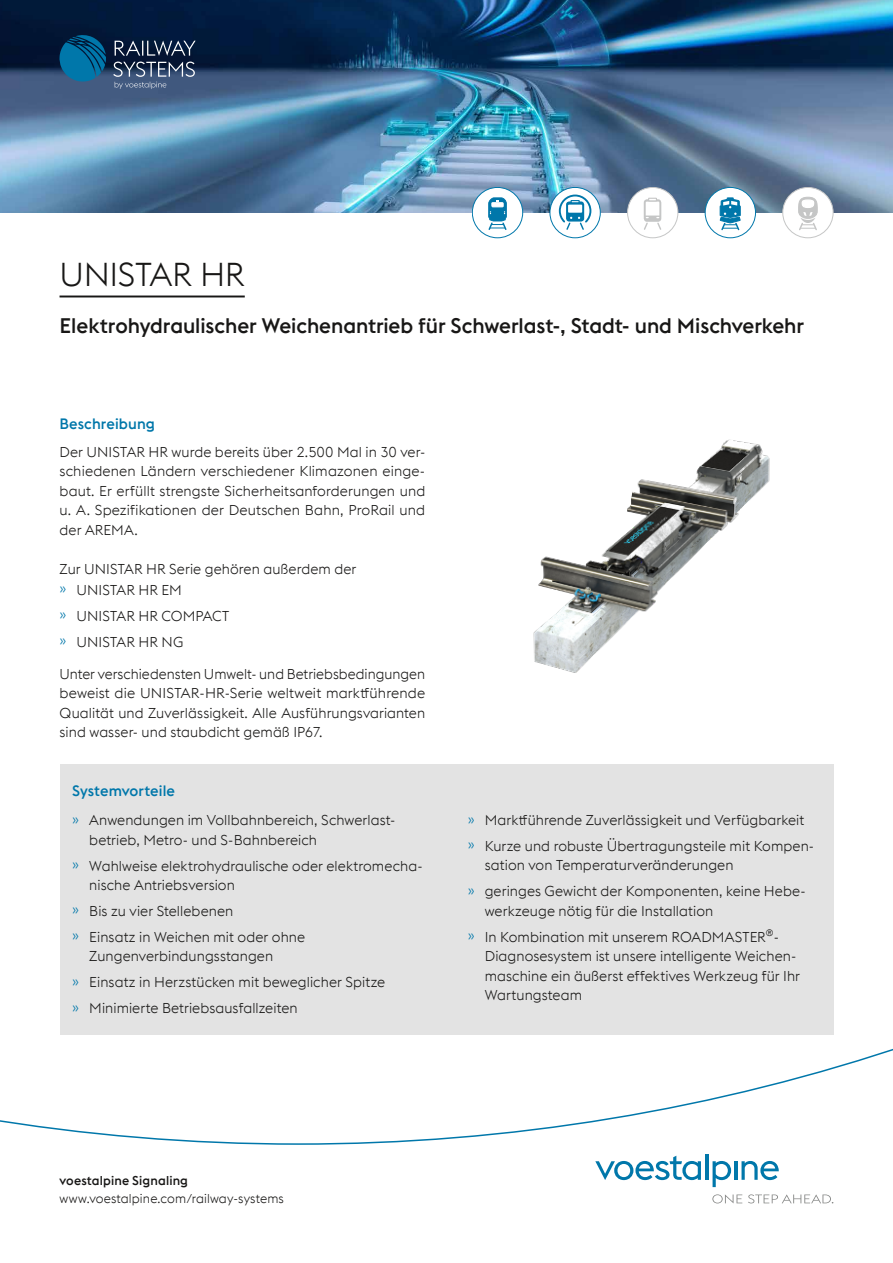
<style>
.page{position:relative;width:893px;height:1263px;background:#fff}
.page>*{position:absolute;margin:0;border:0;box-sizing:border-box;transform-origin:0 0}
.t1{font:300 33px "voestalpine";letter-spacing:-.01em;color:#181716}
.t2{font:500 21px "voestalpine";letter-spacing:-.005em;color:#181716}
.t3{font:500 15px "voestalpine";letter-spacing:.005em;color:#07a}
.t4{font:300 14.25px/19.5px "voestalpine";letter-spacing:.005em;color:#181716}
.t5{font:300 12.75px "voestalpine";letter-spacing:.01em;color:#181716}
.t6{font:500 12.75px "voestalpine";letter-spacing:.01em;color:#181716}
.s1{color:#07a}
</style>
<div class="page">
<svg style="left:0;top:1048px;width:893px;height:97px"></svg>
<svg style="left:595px;top:1156px;width:106px;height:24px"></svg>
<hr style="left:705px;top:1154px;width:3px;height:26px;background:#07a">
<svg style="left:713px;top:1161px;width:18px;height:26px"></svg>
<hr style="left:734px;top:1161px;width:3px;height:19px;background:#07a">
<svg style="left:741px;top:1161px;width:38px;height:19px"></svg>
<svg style="left:712px;top:1194px;width:30px;height:9px"></svg>
<svg style="left:748px;top:1194px;width:85px;height:9px"></svg>
<img style="left:0;top:0;width:893px;height:213px">
<svg style="left:59px;top:34px;width:47px;height:48px;background:#075b87"></svg>
<svg style="left:115px;top:41px;width:81px;height:15px"></svg>
<svg style="left:113px;top:62px;width:82px;height:27px;background:#4e6180"></svg>
<hr style="left:60px;top:295px;width:185px;height:2px;background:#181716">
<img style="left:533px;top:439px;width:237px;height:234px">
<div style="left:628px;top:187px;width:50px;height:51px;background:#fff;border-radius:50%"></div>
<div style="left:627px;top:187px;width:51px;height:51px;border:1px solid #c5c6c6;border-radius:50%"></div>
<svg style="left:643px;top:198px;width:19px;height:32px"></svg>
<div style="left:783px;top:187px;width:50px;height:51px;background:#fff;border-radius:50%"></div>
<div style="left:782px;top:187px;width:51px;height:51px;border:1px solid #c5c6c6;border-radius:50%"></div>
<svg style="left:798px;top:196px;width:20px;height:34px"></svg>
<div style="left:705px;top:187px;width:50px;height:51px;background:#fff;border-radius:50%"></div>
<div style="left:705px;top:187px;width:51px;height:51px;border:1px solid #07a;border-radius:50%"></div>
<svg style="left:720px;top:197px;width:21px;height:34px"></svg>
<svg style="left:550px;top:187px;width:50px;height:51px"></svg>
<div style="left:550px;top:187px;width:51px;height:51px;border:1px solid #07a;border-radius:50%"></div>
<svg style="left:558px;top:194px;width:34px;height:37px"></svg>
<div style="left:472px;top:187px;width:51px;height:51px;background:#fff;border-radius:50%"></div>
<div style="left:472px;top:187px;width:51px;height:51px;border:1px solid #07a;border-radius:50%"></div>
<svg style="left:488px;top:197px;width:19px;height:33px"></svg>
<div style="left:60px;top:764px;width:773px;height:270px;background:#e3e3e3"></div>
<h1 class="t1" style="left:60px;top:255px;width:187px">UNISTAR HR</h1>
<h2 class="t2" style="left:60px;top:312px;width:746px">Elektrohydraulischer Weichenantrieb für Schwerlast-, Stadt- und Mischverkehr</h2>
<p class="t3" style="left:60px;top:414px;width:97px">Beschreibung</p>
<p class="t4" style="left:60px;top:442px;width:367px;text-align:justify">Der UNISTAR HR wurde bereits über 2.500 Mal in 30 ver&shy;schiedenen Ländern verschiedener Klimazonen einge&shy;baut. Er erfüllt strengste Sicherheitsanforderungen und u. A. Spezifikationen der Deutschen Bahn, ProRail und der AREMA.</p>
<p class="t4" style="left:60px;top:558px;width:298px;line-height:21px">Zur UNISTAR HR Serie gehören außerdem der <span class="s1">»</span> UNISTAR HR EM</p>
<p class="t4" style="left:60px;top:603px;width:171px;line-height:26px"><span class="s1">»</span> UNISTAR HR COMPACT <span class="s1">»</span> UNISTAR HR NG</p>
<p class="t4" style="left:60px;top:664px;width:367px;text-align:justify">Unter verschiedensten Umwelt- und Betriebsbedingungen beweist die UNISTAR-HR-Serie weltweit marktführende Qualität und Zuverlässigkeit. Alle Ausführungsvarianten sind wasser- und staubdicht gemäß IP67.</p>
<p class="t3" style="left:72px;top:781px;width:104px">Systemvorteile</p>
<p class="t4" style="left:89px;top:810px;width:306px;text-indent:-17px"><span class="s1">»</span> Anwendungen im Vollbahnbereich, Schwerlast&shy;betrieb, Metro- und S-Bahnbereich</p>
<p class="t4" style="left:89px;top:856px;width:333px;text-indent:-17px"><span class="s1">»</span> Wahlweise elektrohydraulische oder elektromecha&shy;nische Antriebsversion</p>
<p class="t4" style="left:72px;top:898px;width:234px;line-height:26px"><span class="s1">»</span> Bis zu vier Stellebenen<br><span class="s1">»</span> Einsatz in Weichen mit oder ohne</p>
<p class="t4" style="left:72px;top:943px;width:314px;line-height:26px;text-indent:17px">Zungenverbindungsstangen<br><span class="s1">»</span> Einsatz in Herzstücken mit beweglicher Spitze <span class="s1">»</span> Minimierte Betriebsausfallzeiten</p>
<p class="t4" style="left:468px;top:807px;width:348px;line-height:26px"><span class="s1">»</span> Marktführende Zuverlässigkeit und Verfügbarkeit <span class="s1">»</span> Kurze und robuste Übertragungsteile mit Kompen-</p>
<p class="t4" style="left:468px;top:852px;width:339px;line-height:26px;text-indent:17px">sation von Temperaturveränderungen<br><span class="s1">»</span> geringes Gewicht der Komponenten, keine Hebe-</p>
<p class="t4" style="left:468px;top:898px;width:313px;line-height:26px;text-indent:17px">werkzeuge nötig für die Installation<br><span class="s1">»</span> In Kombination mit unserem ROADMASTER<sup>®</sup>-</p>
<p class="t4" style="left:485px;top:946px;width:317px">Diagnosesystem ist unsere intelligente Weichen&shy;maschine ein äußerst effektives Werkzeug für Ihr<br>Wartungsteam</p>
<p class="t6" style="left:60px;top:1173px;width:130px">voestalpine Signaling</p>
<p class="t5" style="left:60px;top:1191px;width:226px">www.voestalpine.com/railway-systems</p>
</div>
